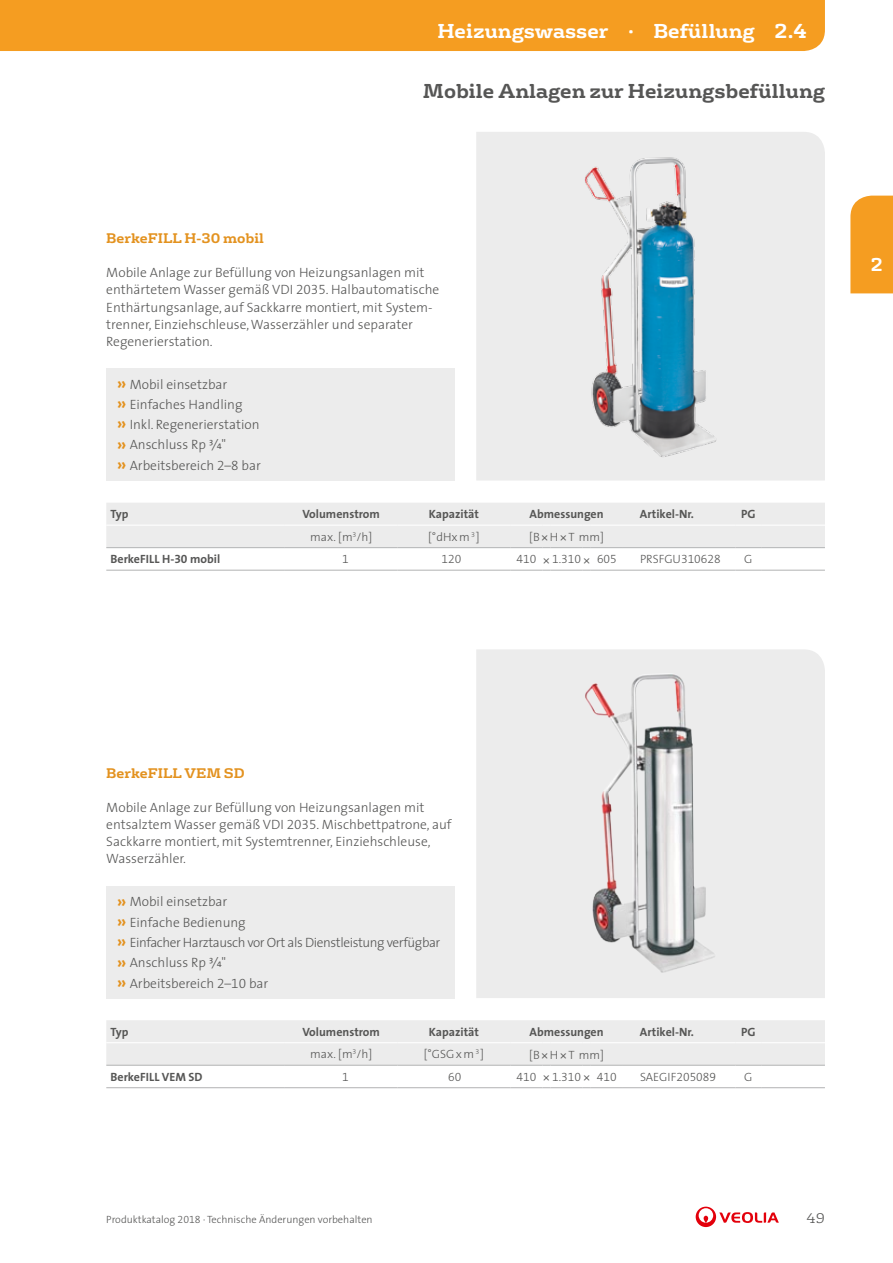
<style>
.page{position:relative;width:893px;height:1263px;background:#fff}
.page>*{position:absolute;margin:0;border:0;box-sizing:border-box;transform-origin:0 0}
.t1{font:700 19.5px "FS Rufus";color:#565655}
.t2{font:700 19.5px "FS Rufus";color:#fff}
.t3{font:700 18px "FS Rufus";color:#fff}
.t4{font:300 13.5px/17px "The Sans";color:#565655}
.t5{font:700 13.5px "FS Rufus";color:#e3921f}
.t6{font:300 13.5px "FS Rufus";color:#565655}
.t7{font:700 12px "The Sans";color:#565655}
.t8{font:300 12px "The Sans";color:#565655}
.t9{font:12px "The Sans Light Expert";color:#565655}
.t10{font:300 10.5px "The Sans";color:#565655}
.s1{font-family:"The Sans Light Expert";font-weight:400}
.s2{font-weight:700;font-size:18px;color:#e3921f}
.s3{font-family:"Frutiger LT Com"}
.s4{font-family:"The Sans Bold Expert";font-weight:400}
.s5{font-family:"Frutiger LT Com";font-weight:300}
</style>
<div class="page">
<div style="left:0;top:0;width:825px;height:51px;background:#f59d21"></div>
<svg style="left:696px;top:1206px;width:83px;height:21px"></svg>
<div style="left:476px;top:132px;width:349px;height:348px;background:#ececec"></div>
<div style="left:106px;top:368px;width:349px;height:112px;background:#ececec"></div>
<svg style="left:106px;top:503px;width:719px;height:68px"></svg>
<hr style="left:591px;top:570px;width:32px;height:1px;background:#b1b2b3">
<hr style="left:761px;top:547px;width:64px;height:1px;background:#b1b2b3">
<hr style="left:761px;top:570px;width:64px;height:1px;background:#b1b2b3">
<hr style="left:106px;top:547px;width:179px;height:1px;background:#b1b2b3">
<img style="left:582px;top:154px;width:137px;height:306px">
<div style="left:476px;top:649px;width:349px;height:349px;background:#ececec"></div>
<div style="left:106px;top:885px;width:349px;height:113px;background:#ececec"></div>
<svg style="left:106px;top:1020px;width:719px;height:68px"></svg>
<hr style="left:591px;top:1087px;width:32px;height:1px;background:#b1b2b3">
<hr style="left:761px;top:1065px;width:64px;height:1px;background:#b1b2b3">
<hr style="left:761px;top:1087px;width:64px;height:1px;background:#b1b2b3">
<hr style="left:106px;top:1065px;width:179px;height:1px;background:#b1b2b3">
<img style="left:582px;top:671px;width:137px;height:306px">
<div style="left:850px;top:196px;width:43px;height:97px;background:#f59d21"></div>
<h1 class="t2" style="left:437px;top:14px;width:319px">Heizungswasser · Befüllung</h1>
<h1 class="t2" style="left:774px;top:14px;width:34px">2.4</h1>
<h1 class="t1" style="left:423px;top:74px;width:404px">Mobile Anlagen zur Heizungsbefüllung</h1>
<p class="t5" style="left:106px;top:227px;width:159px">BerkeFILL H-30 mobil</p>
<p class="t4" style="left:106px;top:264px;width:334px">Mobile Anlage zur Befüllung von Heizungsanlagen mit enthärtetem Wasser gemäß VDI <span class="s1">2035</span>. Halbautomatische Enthärtungsanlage, auf Sackkarre montiert, mit System&shy;trenner, Einziehschleuse, Wasserzähler und separater Regenerierstation.</p>
<p class="t4" style="left:117px;top:373px;width:146px;line-height:20.2px"><span class="s2">»</span> Mobil einsetzbar<br><span class="s2">»</span> Einfaches Handling<br><span class="s2">»</span> Inkl. Regenerierstation <span class="s2">»</span> Anschluss Rp <span class="s1">X</span>"<br><span class="s2">»</span> Arbeitsbereich <span class="s1">2</span>–<span class="s1">8</span> bar</p>
<p class="t7" style="left:111px;top:504px;width:20px">Typ</p>
<p class="t7" style="left:302px;top:504px;width:79px">Volumenstrom</p>
<p class="t7" style="left:429px;top:504px;width:52px">Kapazität</p>
<p class="t7" style="left:530px;top:504px;width:76px">Abmessungen</p>
<p class="t7" style="left:640px;top:504px;width:56px">Artikel-Nr.</p>
<p class="t7" style="left:741px;top:504px;width:16px">PG</p>
<p class="t8" style="left:310px;top:527px;width:63px">max. [m<sup>3</sup>/h]</p>
<p class="t8" style="left:428px;top:527px;width:53px">[°dHx m <sup>3</sup>]</p>
<p class="t8" style="left:529px;top:527px;width:76px">[B<span class="s3">×</span>H<span class="s3">×</span>T mm]</p>
<p class="t7" style="left:111px;top:549px;width:111px">BerkeFILL H-<span class="s4">30</span> mobil</p>
<p class="t9" style="left:342px;top:549px;width:8px">1</p>
<p class="t9" style="left:442px;top:549px;width:21px">120</p>
<p class="t9" style="left:516px;top:549px;width:102px">410 <span class="s5">×</span> 1.310 <span class="s5">×</span> 605</p>
<p class="t8" style="left:640px;top:549px;width:82px">PRSFGU<span class="s1">310628</span></p>
<p class="t8" style="left:744px;top:549px;width:10px">G</p>
<h2 class="t3" style="left:871px;top:249px;width:14px">2</h2>
<p class="t5" style="left:106px;top:761px;width:140px">BerkeFILL VEM SD</p>
<p class="t4" style="left:106px;top:798px;width:347px">Mobile Anlage zur Befüllung von Heizungsanlagen mit entsalztem Wasser gemäß VDI <span class="s1">2035</span>. Mischbettpatrone, auf Sackkarre montiert, mit Systemtrenner, Einziehschleuse, Wasserzähler.</p>
<p class="t4" style="left:117px;top:891px;width:325px;line-height:20.4px"><span class="s2">»</span> Mobil einsetzbar<br><span class="s2">»</span> Einfache Bedienung<br><span class="s2">»</span> Einfacher Harztausch vor Ort als Dienstleistung verfügbar <span class="s2">»</span> Anschluss Rp <span class="s1">X</span>"<br><span class="s2">»</span> Arbeitsbereich <span class="s1">2</span>–<span class="s1">10</span> bar</p>
<p class="t7" style="left:111px;top:1022px;width:20px">Typ</p>
<p class="t7" style="left:302px;top:1022px;width:79px">Volumenstrom</p>
<p class="t7" style="left:429px;top:1022px;width:52px">Kapazität</p>
<p class="t7" style="left:530px;top:1022px;width:76px">Abmessungen</p>
<p class="t7" style="left:640px;top:1022px;width:56px">Artikel-Nr.</p>
<p class="t7" style="left:741px;top:1022px;width:16px">PG</p>
<p class="t8" style="left:310px;top:1044px;width:63px">max. [m<sup>3</sup>/h]</p>
<p class="t8" style="left:424px;top:1044px;width:62px">[°GSGxm<sup>3</sup>]</p>
<p class="t8" style="left:529px;top:1045px;width:76px">[B<span class="s3">×</span>H<span class="s3">×</span>T mm]</p>
<p class="t7" style="left:111px;top:1067px;width:94px">BerkeFILL VEM SD</p>
<p class="t9" style="left:342px;top:1067px;width:8px">1</p>
<p class="t9" style="left:448px;top:1067px;width:15px">60</p>
<p class="t9" style="left:516px;top:1067px;width:102px">410 <span class="s5">×</span> 1.310 <span class="s5">×</span> 410</p>
<p class="t8" style="left:640px;top:1067px;width:78px">SAEGIF<span class="s1">205089</span></p>
<p class="t8" style="left:744px;top:1067px;width:10px">G</p>
<p class="t10" style="left:106px;top:1211px;width:268px">Produktkatalog <span class="s1">2018</span> · Technische Änderungen vorbehalten</p>
<p class="t6" style="left:807px;top:1207px;width:20px">49</p>
</div>
